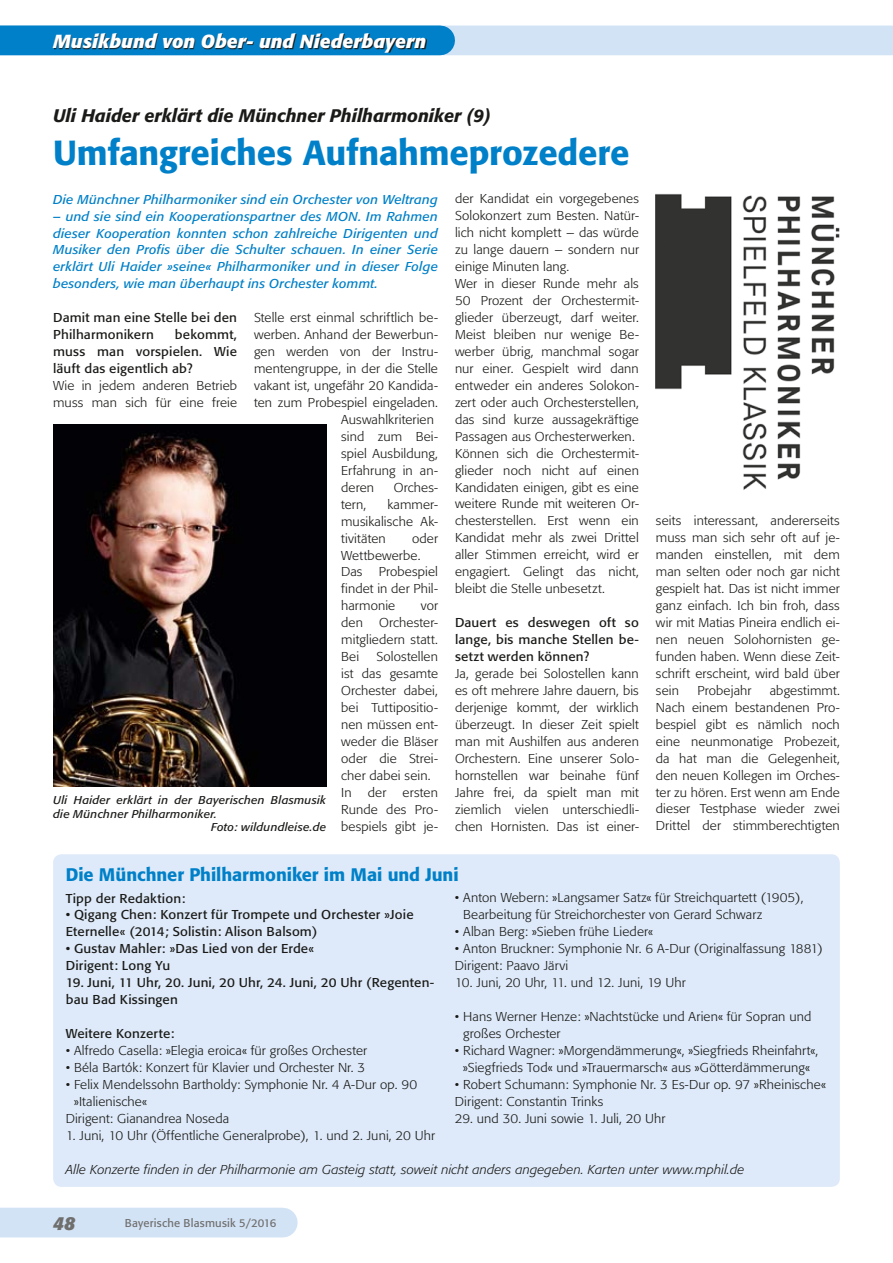
<style>
.page{position:relative;width:893px;height:1263px;background:#fff}
.page>*{position:absolute;margin:0;border:0;box-sizing:border-box;transform-origin:0 0}
.t1{font:500 34.5px "Formata";letter-spacing:-.005em;color:#0080c8}
.t2{font:italic 700 18.75px "Formata";letter-spacing:.005em;color:#fff}
.t3{font:italic 700 18.75px "Formata";color:#6f6f6e}
.t4{font:italic 500 18px "Formata";color:#1a1a18}
.t5{font:500 18px "Formata";letter-spacing:-.005em;color:#0080c8}
.t6{font:300 12.75px/17px "Formata";letter-spacing:.01em;color:#1a1a18;scale:1.05 1}
.t7{font:12.75px/17px "Formata";letter-spacing:.01em;color:#1a1a18;scale:1.05 1}
.t8{font:italic 12.75px/17px "Formata";letter-spacing:.01em;color:#0080c8;text-align:justify;scale:1.05 1}
.t9{font:italic 300 12.75px "Formata";letter-spacing:.01em;color:#1a1a18;scale:1.05 1}
.t10{font:italic 11.25px "Formata";letter-spacing:.015em;color:#1a1a18;scale:1.05 1}
.t11{font:11.25px "Formata";letter-spacing:.02em;color:#6f6f6e}
</style>
<div class="page">
<div style="left:0;top:1208px;width:283px;height:29px;background:#d3e3f6"></div>
<div style="left:0;top:26px;width:893px;height:29px;background:#d3e3f6"></div>
<div style="left:0;top:26px;width:440px;height:29px;background:#0080c8"></div>
<svg style="left:54px;top:34px;width:373px;height:18px"></svg>
<img style="left:53px;top:424px;width:273px;height:363px">
<img style="left:655px;top:193px;width:184px;height:297px">
<div style="left:53px;top:854px;width:787px;height:333px;background:#deeaf9;border-radius:9px"></div>
<h2 class="t2" style="left:53px;top:30px;width:375px">Musikbund von Ober- und Niederbayern</h2>
<h3 class="t4" style="left:53px;top:105px;width:439px">Uli Haider erklärt die Münchner Philharmoniker (9)</h3>
<h1 class="t1" style="left:53px;top:132px;width:578px">Umfangreiches Aufnahmeprozedere</h1>
<p class="t8" style="left:53px;top:191px;width:368px">Die Münchner Philharmoniker sind ein Orchester von Weltrang</p>
<p class="t8" style="left:53px;top:208px;width:368px">– und sie sind ein Kooperationspartner des MON. Im Rahmen dieser Kooperation konnten schon zahlreiche Dirigenten und Musiker den Profis über die Schulter schauen. In einer Serie erklärt Uli Haider »seine« Philharmoniker und in dieser Folge besonders, wie man überhaupt ins Orchester kommt.</p>
<p class="t7" style="left:53px;top:309px;width:177px">Damit man eine Stelle bei den<br>Philharmonikern</p>
<p class="t6" style="left:455px;top:191px;width:177px">der Kandidat ein vorgegebenes<br>Solokonzert zum Besten. Natür&shy;lich nicht komplett – das würde zu lange dauern – sondern nur einige Minuten lang.<br>Wer in dieser Runde mehr als<br>50 Prozent der Orchestermit&shy;glieder überzeugt, darf weiter.<br>Meist bleiben nur wenige Be&shy;werber übrig, manchmal sogar nur einer. Gespielt wird dann entweder ein anderes Solokon&shy;zert oder auch Orchesterstellen, das sind kurze aussagekräftige<br>Passagen aus Orchesterwerken.<br>Können sich die Orchestermit&shy;glieder noch nicht auf einen<br>Kandidaten einigen, gibt es eine weitere Runde mit weiteren Or&shy;chesterstellen. Erst wenn ein<br>Kandidat mehr als zwei Drittel aller Stimmen erreicht, wird er engagiert. Gelingt das nicht, bleibt die Stelle unbesetzt.</p>
<p class="t7" style="left:455px;top:614px;width:177px;text-align:justify">Dauert es deswegen oft so lange, bis manche Stellen be&shy;setzt werden können?</p>
<p class="t6" style="left:455px;top:665px;width:177px;text-align:justify">Ja, gerade bei Solostellen kann es oft mehrere Jahre dauern, bis derjenige kommt, der wirklich überzeugt. In dieser Zeit spielt man mit Aushilfen aus anderen Orchestern. Eine unserer Solo&shy;hornstellen war beinahe fünf Jahre frei, da spielt man mit ziemlich vielen unterschiedli&shy;chen Hornisten. Das ist einer-</p>
<p class="t6" style="left:254px;top:309px;width:177px">Stelle erst einmal schriftlich be-</p>
<p class="t6" style="left:254px;top:326px;width:177px">werben. Anhand der Bewerbun-</p>
<p class="t6" style="left:254px;top:343px;width:177px">gen werden von der Instru-</p>
<p class="t6" style="left:254px;top:360px;width:177px">mentengruppe, in der die Stelle</p>
<p class="t6" style="left:254px;top:377px;width:177px">vakant ist, ungefähr 20 Kandida-</p>
<p class="t6" style="left:254px;top:394px;width:177px">ten zum Probespiel eingeladen.</p>
<p class="t6" style="left:341px;top:411px;width:90px">Auswahlkriterien</p>
<p class="t6" style="left:341px;top:428px;width:94px">sind zum Bei-</p>
<p class="t6" style="left:341px;top:445px;width:94px">spiel Ausbildung,</p>
<p class="t6" style="left:341px;top:462px;width:94px">Erfahrung in an-</p>
<p class="t6" style="left:341px;top:479px;width:33px">deren</p>
<p class="t6" style="left:394px;top:479px;width:44px">Orches-</p>
<p class="t6" style="left:341px;top:496px;width:25px">tern,</p>
<p class="t7" style="left:53px;top:326px;width:177px;text-align:justify;text-indent:122px">bekommt, muss man vorspielen. Wie läuft das eigentlich ab?</p>
<p class="t6" style="left:53px;top:377px;width:177px">Wie in jedem anderen Betrieb muss man sich für eine freie</p>
<p class="t6" style="left:341px;top:496px;width:94px;text-align:justify;text-indent:46px">kammer&shy;musikalische Ak&shy;tivitäten</p>
<p class="t6" style="left:656px;top:512px;width:177px;text-align:justify">seits interessant, andererseits muss man sich sehr oft auf je&shy;manden einstellen, mit dem man selten oder noch gar nicht gespielt hat. Das ist nicht immer ganz einfach. Ich bin froh, dass wir mit Matias Pineira endlich ei&shy;nen neuen Solohornisten ge&shy;funden haben. Wenn diese Zeit&shy;schrift erscheint, wird bald über sein</p>
<p class="t6" style="left:341px;top:530px;width:94px;text-indent:71px">oder<br>Wettbewerbe.<br>Das</p>
<p class="t6" style="left:341px;top:564px;width:94px;text-align:justify;text-indent:38px">Probespiel findet in der Phil&shy;harmonie</p>
<p class="t6" style="left:421px;top:597px;width:18px">vor</p>
<p class="t6" style="left:341px;top:614px;width:22px">den</p>
<p class="t6" style="left:341px;top:614px;width:94px;text-align:justify;text-indent:38px">Orchester&shy;mitgliedern statt.<br>Bei</p>
<p class="t6" style="left:341px;top:648px;width:94px;text-indent:35px">Solostellen ist das gesamte<br>Orchester dabei, bei Tuttipositio&shy;nen müssen ent&shy;weder die Bläser oder die Strei&shy;cher dabei sein.<br>In</p>
<p class="t6" style="left:656px;top:682px;width:177px;text-align:justify;text-indent:114px">abgestimmt.<br>Nach einem bestandenen Pro&shy;bespiel gibt es nämlich noch eine neunmonatige Probezeit, da hat man die Gelegenheit, den neuen Kollegen im Orches&shy;ter zu hören. Erst wenn am Ende dieser Testphase wieder zwei Drittel der stimmberechtigten</p>
<p class="t6" style="left:697px;top:682px;width:53px">Probejahr</p>
<p class="t6" style="left:368px;top:784px;width:19px">der</p>
<p class="t6" style="left:341px;top:784px;width:94px;text-align:justify;text-indent:61px">ersten Runde des Pro&shy;bespiels gibt je-</p>
<p class="t10" style="left:53px;top:793px;width:261px">Uli Haider erklärt in der Bayerischen Blasmusik</p>
<p class="t10" style="left:53px;top:807px;width:157px">die Münchner Philharmoniker.</p>
<p class="t10" style="left:211px;top:820px;width:111px">Foto: wildundleise.de</p>
<h3 class="t5" style="left:66px;top:864px;width:394px">Die Münchner Philharmoniker im Mai und Juni</h3>
<p class="t7" style="left:66px;top:889px;width:115px">Tipp der Redaktion:</p>
<p class="t7" style="left:66px;top:906px;width:333px">• Qigang Chen: Konzert für Trompete und Orchester »Joie<br>Eternelle« (2014; Solistin: Alison Balsom)</p>
<p class="t7" style="left:66px;top:940px;width:238px">• Gustav Mahler: »Das Lied von der Erde«<br>Dirigent: Long Yu</p>
<p class="t7" style="left:66px;top:974px;width:353px">19. Juni, 11 Uhr, 20. Juni, 20 Uhr, 24. Juni, 20 Uhr (Regenten&shy;bau Bad Kissingen</p>
<p class="t7" style="left:66px;top:1025px;width:105px">Weitere Konzerte:</p>
<p class="t6" style="left:66px;top:1042px;width:288px">• Alfredo Casella: »Elegia eroica« für großes Orchester</p>
<p class="t6" style="left:66px;top:1059px;width:287px">• Béla Bartók: Konzert für Klavier und Orchester Nr. 3</p>
<p class="t6" style="left:66px;top:1076px;width:336px">• Felix Mendelssohn Bartholdy: Symphonie Nr. 4 A-Dur op. 90</p>
<p class="t6" style="left:74px;top:1093px;width:71px">»Italienische«</p>
<p class="t6" style="left:66px;top:1110px;width:157px">Dirigent: Gianandrea Noseda</p>
<p class="t6" style="left:66px;top:1127px;width:353px">1. Juni, 10 Uhr (Öffentliche Generalprobe), 1. und 2. Juni, 20 Uhr</p>
<p class="t6" style="left:463px;top:889px;width:326px;text-indent:-8px">• Anton Webern: »Langsamer Satz« für Streichquartett (1905),<br>Bearbeitung für Streichorchester von Gerard Schwarz</p>
<p class="t6" style="left:455px;top:923px;width:190px">• Alban Berg: »Sieben frühe Lieder«</p>
<p class="t6" style="left:455px;top:940px;width:352px">• Anton Bruckner: Symphonie Nr. 6 A-Dur (Originalfassung 1881)<br>Dirigent: Paavo Järvi</p>
<p class="t6" style="left:455px;top:974px;width:221px">10. Juni, 20 Uhr, 11. und 12. Juni, 19 Uhr</p>
<p class="t6" style="left:463px;top:1008px;width:333px;text-indent:-8px">• Hans Werner Henze: »Nachtstücke und Arien« für Sopran und großes Orchester</p>
<p class="t6" style="left:455px;top:1042px;width:348px;text-align:center">• Richard Wagner: »Morgendämmerung«, »Siegfrieds Rheinfahrt«, »Siegfrieds Tod« und »Trauermarsch« aus »Götterdämmerung«</p>
<p class="t6" style="left:455px;top:1076px;width:355px">• Robert Schumann: Symphonie Nr. 3 Es-Dur op. 97 »Rheinische«<br>Dirigent: Constantin Trinks</p>
<p class="t6" style="left:455px;top:1110px;width:202px">29. und 30. Juni sowie 1. Juli, 20 Uhr</p>
<p class="t9" style="left:66px;top:1161px;width:648px">Alle Konzerte finden in der Philharmonie am Gasteig statt, soweit nicht anders angegeben. Karten unter www.mphil.de</p>
<h2 class="t3" style="left:53px;top:1212px;width:23px">48</h2>
<p class="t11" style="left:125px;top:1216px;width:153px">Bayerische Blasmusik 5/2016</p>
</div>
